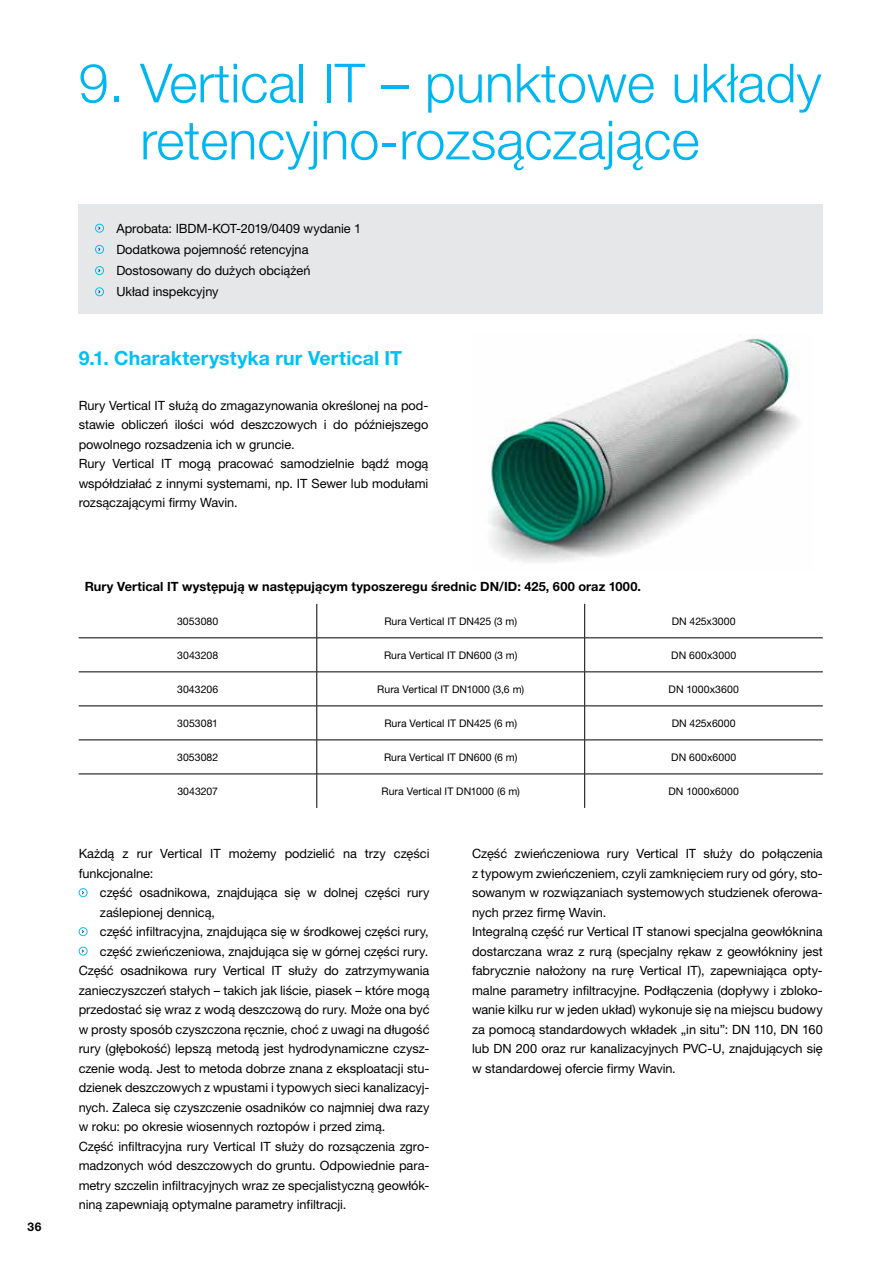
<style>
.page{position:relative;width:893px;height:1263px;background:#fff}
.page>*{position:absolute;margin:0;border:0;box-sizing:border-box;transform-origin:0 0}
.t1{font:300 54px/57px "Helvetica Neue LT Pro";color:#00b6f1}
.t2{font:700 19.5px "Helvetica Neue LT Pro";letter-spacing:.005em;color:#00c0f3}
.t3{font:12.75px/19.5px "Helvetica Neue LT Pro";letter-spacing:-.005em;color:#000}
.t4{font:700 12.75px "Helvetica Neue LT Pro";letter-spacing:.005em;color:#000}
.t5{font:700 12px "Helvetica Neue LT Pro";color:#000}
.t6{font:10.5px "Helvetica Neue LT Pro";letter-spacing:.005em;color:#000}
</style>
<div class="page">
<img style="left:488px;top:336px;width:312px;height:226px">
<div style="left:79px;top:204px;width:744px;height:109px;background:#e6e7e8"></div>
<div style="left:95px;top:224px;width:9px;height:9px;border:1px solid #00c0f3;border-radius:50%"></div>
<div style="left:95px;top:245px;width:9px;height:9px;border:1px solid #00c0f3;border-radius:50%"></div>
<div style="left:95px;top:266px;width:9px;height:9px;border:1px solid #00c0f3;border-radius:50%"></div>
<div style="left:95px;top:287px;width:9px;height:9px;border:1px solid #00c0f3;border-radius:50%"></div>
<div style="left:79px;top:888px;width:9px;height:9px;border:1px solid #00c0f3;border-radius:50%"></div>
<div style="left:79px;top:927px;width:9px;height:9px;border:1px solid #00c0f3;border-radius:50%"></div>
<div style="left:79px;top:947px;width:9px;height:9px;border:1px solid #00c0f3;border-radius:50%"></div>
<hr style="left:317px;top:604px;width:1px;height:33px;background:#000">
<hr style="left:584px;top:604px;width:1px;height:33px;background:#000">
<hr style="left:79px;top:637px;width:238px;height:1px;background:#000">
<hr style="left:317px;top:637px;width:268px;height:1px;background:#000">
<hr style="left:317px;top:638px;width:1px;height:34px;background:#000">
<hr style="left:585px;top:637px;width:238px;height:1px;background:#000">
<hr style="left:584px;top:638px;width:1px;height:34px;background:#000">
<hr style="left:79px;top:672px;width:238px;height:1px;background:#000">
<hr style="left:317px;top:672px;width:268px;height:1px;background:#000">
<hr style="left:317px;top:672px;width:1px;height:34px;background:#000">
<hr style="left:585px;top:672px;width:238px;height:1px;background:#000">
<hr style="left:584px;top:672px;width:1px;height:34px;background:#000">
<hr style="left:79px;top:706px;width:238px;height:1px;background:#000">
<hr style="left:317px;top:706px;width:268px;height:1px;background:#000">
<hr style="left:317px;top:706px;width:1px;height:34px;background:#000">
<hr style="left:585px;top:706px;width:238px;height:1px;background:#000">
<hr style="left:584px;top:706px;width:1px;height:34px;background:#000">
<hr style="left:79px;top:740px;width:238px;height:1px;background:#000">
<hr style="left:317px;top:740px;width:268px;height:1px;background:#000">
<hr style="left:317px;top:740px;width:1px;height:34px;background:#000">
<hr style="left:585px;top:740px;width:238px;height:1px;background:#000">
<hr style="left:584px;top:740px;width:1px;height:34px;background:#000">
<hr style="left:79px;top:774px;width:238px;height:1px;background:#000">
<hr style="left:317px;top:774px;width:268px;height:1px;background:#000">
<hr style="left:317px;top:774px;width:1px;height:34px;background:#000">
<hr style="left:585px;top:774px;width:238px;height:1px;background:#000">
<hr style="left:584px;top:774px;width:1px;height:34px;background:#000">
<p class="t5" style="left:28px;top:1219px;width:15px">36</p>
<h1 class="t1" style="left:140px;top:54px;width:683px;text-indent:-62px">9. Vertical IT – punktowe układy retencyjno-rozsączające</h1>
<p class="t3" style="left:116px;top:217px;width:246px;line-height:21.1px">Aprobata: IBDM-KOT-2019/0409 wydanie 1<br>Dodatkowa pojemność retencyjna<br>Dostosowany do dużych obciążeń<br>Układ inspekcyjny</p>
<h2 class="t2" style="left:79px;top:346px;width:325px">9.1. Charakterystyka rur Vertical IT</h2>
<p class="t3" style="left:79px;top:395px;width:351px">Rury Vertical IT służą do zmagazynowania określonej na pod&shy;stawie obliczeń ilości wód deszczowych i do późniejszego powolnego rozsadzenia ich w gruncie.<br>Rury Vertical IT mogą pracować samodzielnie bądź mogą współdziałać z innymi systemami, np. IT Sewer lub modułami rozsączającymi firmy Wavin.</p>
<p class="t4" style="left:85px;top:579px;width:558px">Rury Vertical IT występują w następującym typoszeregu średnic DN/ID: 425, 600 oraz 1000.</p>
<p class="t6" style="left:177px;top:615px;width:43px">3053080</p>
<p class="t6" style="left:384px;top:615px;width:134px">Rura Vertical IT DN425 (3 m)</p>
<p class="t6" style="left:672px;top:615px;width:66px">DN 425x3000</p>
<p class="t6" style="left:177px;top:649px;width:42px">3043208</p>
<p class="t6" style="left:384px;top:649px;width:135px">Rura Vertical IT DN600 (3 m)</p>
<p class="t6" style="left:671px;top:649px;width:67px">DN 600x3000</p>
<p class="t6" style="left:177px;top:683px;width:43px">3043206</p>
<p class="t6" style="left:377px;top:683px;width:148px">Rura Vertical IT DN1000 (3,6 m)</p>
<p class="t6" style="left:669px;top:683px;width:72px">DN 1000x3600</p>
<p class="t6" style="left:177px;top:717px;width:42px">3053081</p>
<p class="t6" style="left:384px;top:717px;width:134px">Rura Vertical IT DN425 (6 m)</p>
<p class="t6" style="left:672px;top:717px;width:66px">DN 425x6000</p>
<p class="t6" style="left:177px;top:751px;width:43px">3053082</p>
<p class="t6" style="left:384px;top:751px;width:135px">Rura Vertical IT DN600 (6 m)</p>
<p class="t6" style="left:671px;top:751px;width:67px">DN 600x6000</p>
<p class="t6" style="left:177px;top:785px;width:42px">3043207</p>
<p class="t6" style="left:382px;top:785px;width:140px">Rura Vertical IT DN1000 (6 m)</p>
<p class="t6" style="left:668px;top:785px;width:72px">DN 1000x6000</p>
<p class="t3" style="left:79px;top:844px;width:352px">Każdą z rur Vertical IT możemy podzielić na trzy części funkcjonalne:</p>
<p class="t3" style="left:100px;top:883px;width:331px">część osadnikowa, znajdująca się w dolnej części rury</p>
<p class="t3" style="left:100px;top:902px;width:117px">zaślepionej dennicą,</p>
<p class="t3" style="left:100px;top:922px;width:330px">część infiltracyjna, znajdująca się w środkowej części rury,</p>
<p class="t3" style="left:100px;top:941px;width:330px">część zwieńczeniowa, znajdująca się w górnej części rury.</p>
<p class="t3" style="left:79px;top:961px;width:352px">Część osadnikowa rury Vertical IT służy do zatrzymywania</p>
<p class="t3" style="left:79px;top:980px;width:352px">zanieczyszczeń stałych – takich jak liście, piasek – które mogą</p>
<p class="t3" style="left:79px;top:1000px;width:352px">przedostać się wraz z wodą deszczową do rury. Może ona być</p>
<p class="t3" style="left:79px;top:1019px;width:352px">w prosty sposób czyszczona ręcznie, choć z uwagi na długość</p>
<p class="t3" style="left:79px;top:1039px;width:352px">rury (głębokość) lepszą metodą jest hydrodynamiczne czysz-</p>
<p class="t3" style="left:79px;top:1058px;width:352px">czenie wodą. Jest to metoda dobrze znana z eksploatacji stu-</p>
<p class="t3" style="left:79px;top:1078px;width:352px">dzienek deszczowych z wpustami i typowych sieci kanalizacyj-</p>
<p class="t3" style="left:79px;top:1097px;width:352px">nych. Zaleca się czyszczenie osadników co najmniej dwa razy</p>
<p class="t3" style="left:79px;top:1116px;width:308px">w roku: po okresie wiosennych roztopów i przed zimą.</p>
<p class="t3" style="left:79px;top:1136px;width:352px">Część infiltracyjna rury Vertical IT służy do rozsączenia zgro-</p>
<p class="t3" style="left:79px;top:1155px;width:352px">madzonych wód deszczowych do gruntu. Odpowiednie para-</p>
<p class="t3" style="left:79px;top:1175px;width:352px">metry szczelin infiltracyjnych wraz ze specjalistyczną geowłók-</p>
<p class="t3" style="left:79px;top:1194px;width:269px">niną zapewniają optymalne parametry infiltracji.</p>
<p class="t3" style="left:472px;top:843px;width:352px">Część zwieńczeniowa rury Vertical IT służy do połączenia z typowym zwieńczeniem, czyli zamknięciem rury od góry, sto&shy;sowanym w rozwiązaniach systemowych studzienek oferowa&shy;nych przez firmę Wavin.<br>Integralną część rur Vertical IT stanowi specjalna geowłóknina dostarczana wraz z rurą (specjalny rękaw z geowłókniny jest fabrycznie nałożony na rurę Vertical IT), zapewniająca opty&shy;malne parametry infiltracyjne. Podłączenia (dopływy i zbloko&shy;wanie kilku rur w jeden układ) wykonuje się na miejscu budowy za pomocą standardowych wkładek „in situ”: DN 110, DN 160 lub DN 200 oraz rur kanalizacyjnych PVC-U, znajdujących się w standardowej ofercie firmy Wavin.</p>
</div>
